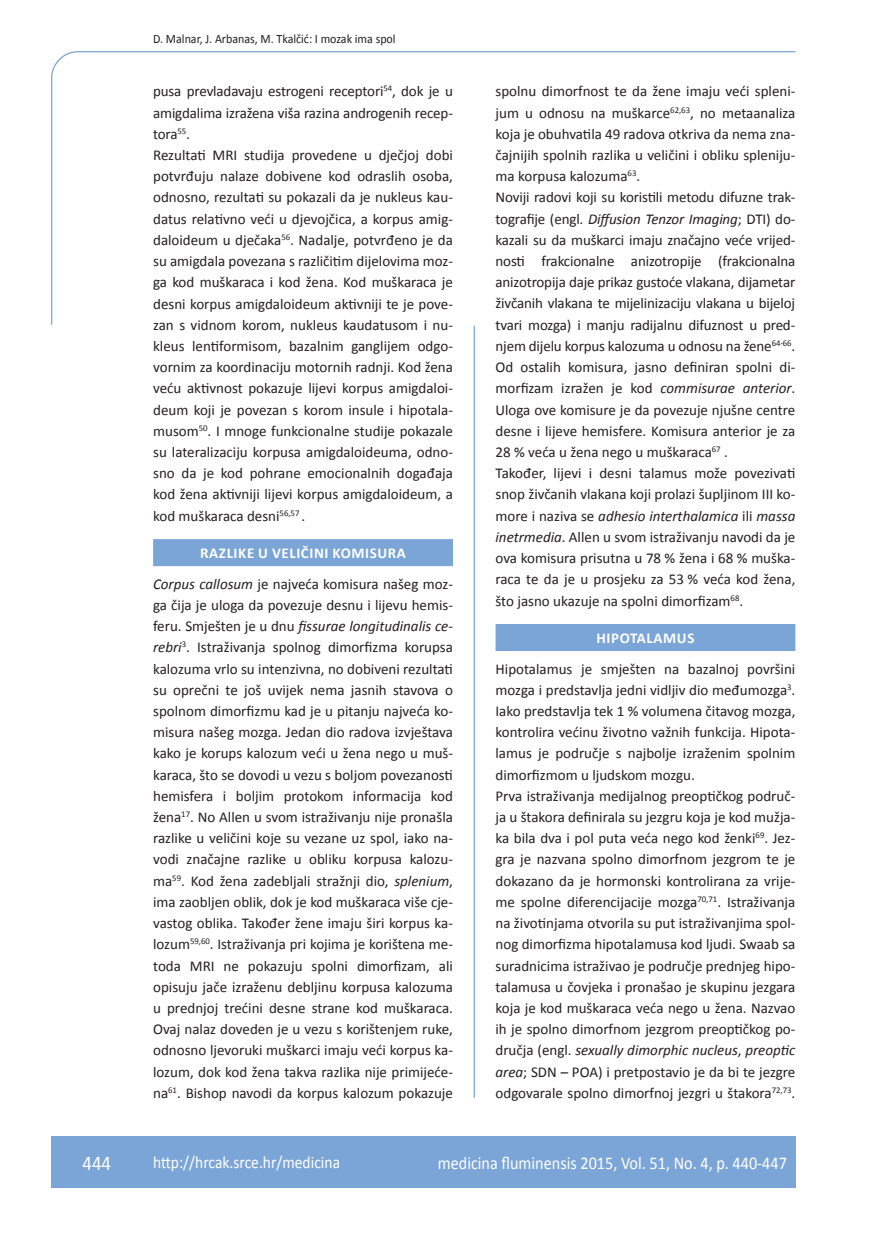
<style>
.page{position:relative;width:872px;height:1234px;background:#fff}
.page>*{position:absolute;margin:0;border:0;box-sizing:border-box;transform-origin:0 0}
.t1{font:21px "Calibri";color:#fff;scale:.9 1}
.t2{font:18px "Calibri";color:#fff;scale:.9 1}
.t3{font:17.25px "Calibri";color:#fff;scale:.9 1}
.t4{font:15px/21.1px "Calibri";color:#231f20}
.t5{font:700 15px "Calibri";letter-spacing:.04em;color:#fff}
.t6{font:12.75px "Calibri";color:#231f20;scale:.94 1}
.s1{font-weight:700;color:#fff}
.s2{font-style:italic}
</style>
<div class="page">
<svg style="left:51px;top:51px;width:745px;height:274px"></svg>
<hr style="left:473px;top:325px;width:2px;height:772px;background:#7ca5d7">
<div style="left:51px;top:1135px;width:744px;height:51px;background:#7ca5d7"></div>
<div style="left:153px;top:539px;width:300px;height:27px;background:#7ca5d7"></div>
<div style="left:495px;top:624px;width:300px;height:27px;background:#7ca5d7"></div>
<p class="t6" style="left:153px;top:30px;width:259px">D. Malnar, J. Arbanas, M. Tkalčić: I mozak ima spol</p>
<p class="t4" style="left:153px;top:80px;width:301px">pusa prevladavaju estrogeni receptori<sup>54</sup>, dok je u amigdalima izražena viša razina androgenih recep&shy;tora<sup>55</sup>.<br>Rezultati MRI studija provedene u dječjoj dobi potvrđuju nalaze dobivene kod odraslih osoba, odnosno, rezultati su pokazali da je nukleus kau&shy;datus relativno veći u djevojčica, a korpus amig&shy;daloideum u dječaka<sup>56</sup>. Nadalje, potvrđeno je da su amigdala povezana s različitim dijelovima moz&shy;ga kod muškaraca i kod žena. Kod muškaraca je desni korpus amigdaloideum aktivniji te je pove&shy;zan s vidnom korom, nukleus kaudatusom i nu&shy;kleus lentiformisom, bazalnim ganglijem odgo&shy;vornim za koordinaciju motornih radnji. Kod žena veću aktivnost pokazuje lijevi korpus amigdaloi&shy;deum koji je povezan s korom insule i hipotala&shy;musom<sup>50</sup>. I mnoge funkcionalne studije pokazale su lateralizaciju korpusa amigdaloideuma, odno&shy;sno da je kod pohrane emocionalnih događaja kod žena aktivniji lijevi korpus amigdaloideum, a kod muškaraca desni<sup>56,57</sup> .</p>
<p class="t4" style="left:153px;top:536px;width:301px;line-height:30.8px;text-align:center"><span class="s1">RAZLIKE U VELIČINI KOMISURA<br></span><span class="s2">Corpus callosum</span> je najveća komisura našeg moz-</p>
<p class="t4" style="left:153px;top:593px;width:301px;text-align:justify">ga čija je uloga da povezuje desnu i lijevu hemis&shy;feru. Smješten je u dnu <span class="s2">fissurae longitudinalis ce&shy;rebri</span><sup>3</sup>. Istraživanja spolnog dimorfizma korupsa kalozuma vrlo su intenzivna, no dobiveni rezultati su oprečni te još uvijek nema jasnih stavova o spolnom dimorfizmu kad je u pitanju najveća ko&shy;misura našeg mozga. Jedan dio radova izvještava kako je korups kalozum veći u žena nego u muš&shy;karaca, što se dovodi u vezu s boljom povezanosti hemisfera i boljim protokom informacija kod žena<sup>17</sup>. No Allen u svom istraživanju nije pronašla razlike u veličini koje su vezane uz spol, iako na&shy;vodi značajne razlike u obliku korpusa kalozu&shy;ma<sup>59</sup>. Kod žena zadebljali stražnji dio, <span class="s2">splenium</span>, ima zaobljen oblik, dok je kod muškaraca više cje&shy;vastog oblika. Također žene imaju širi korpus ka&shy;lozum<sup>59,60</sup>. Istraživanja pri kojima je korištena me&shy;toda MRI ne pokazuju spolni dimorfizam, ali opisuju jače izraženu debljinu korpusa kalozuma u prednjoj trećini desne strane kod muškaraca.<br>Ovaj nalaz doveden je u vezu s korištenjem ruke, odnosno ljevoruki muškarci imaju veći korpus ka&shy;lozum, dok kod žena takva razlika nije primijeće&shy;na<sup>61</sup>. Bishop navodi da korpus kalozum pokazuje</p>
<p class="t4" style="left:495px;top:80px;width:301px">spolnu dimorfnost te da žene imaju veći spleni&shy;jum u odnosu na muškarce<sup>62,63</sup>, no metaanaliza koja je obuhvatila 49 radova otkriva da nema zna&shy;čajnijih spolnih razlika u veličini i obliku spleniju&shy;ma korpusa kalozuma<sup>63</sup>.<br>Noviji radovi koji su koristili metodu difuzne trak&shy;tografije (engl. <span class="s2">Diffusion Tenzor Imaging</span>; DTI) do&shy;kazali su da muškarci imaju značajno veće vrijed&shy;nosti frakcionalne anizotropije (frakcionalna anizotropija daje prikaz gustoće vlakana, dijametar živčanih vlakana te mijelinizaciju vlakana u bijeloj tvari mozga) i manju radijalnu difuznost u pred&shy;njem dijelu korpus kalozuma u odnosu na žene<sup>64-66</sup>.<br>Od ostalih komisura, jasno definiran spolni di&shy;morfizam izražen je kod <span class="s2">commisurae anterior</span>.<br>Uloga ove komisure je da povezuje njušne centre desne i lijeve hemisfere. Komisura anterior je za 28 % veća u žena nego u muškaraca<sup>67</sup> .<br>Također, lijevi i desni talamus može povezivati snop živčanih vlakana koji prolazi šupljinom III ko&shy;more i naziva se <span class="s2">adhesio interthalamica</span> ili <span class="s2">massa inetrmedia</span>. Allen u svom istraživanju navodi da je ova komisura prisutna u 78 % žena i 68 % muška&shy;raca te da je u prosjeku za 53 % veća kod žena, što jasno ukazuje na spolni dimorfizam<sup>68</sup>.</p>
<p class="t5" style="left:596px;top:628px;width:99px">HIPOTALAMUS</p>
<p class="t4" style="left:495px;top:657px;width:301px">Hipotalamus je smješten na bazalnoj površini mozga i predstavlja jedni vidljiv dio međumozga<sup>3</sup>.<br>Iako predstavlja tek 1 % volumena čitavog mozga, kontrolira većinu životno važnih funkcija. Hipota&shy;lamus je područje s najbolje izraženim spolnim dimorfizmom u ljudskom mozgu.<br>Prva istraživanja medijalnog preoptičkog područ&shy;ja u štakora definirala su jezgru koja je kod mužja&shy;ka bila dva i pol puta veća nego kod ženki<sup>69</sup>. Jez&shy;gra je nazvana spolno dimorfnom jezgrom te je dokazano da je hormonski kontrolirana za vrije&shy;me spolne diferencijacije mozga<sup>70,71</sup>. Istraživanja na životinjama otvorila su put istraživanjima spol&shy;nog dimorfizma hipotalamusa kod ljudi. Swaab sa suradnicima istraživao je područje prednjeg hipo&shy;talamusa u čovjeka i pronašao je skupinu jezgara koja je kod muškaraca veća nego u žena. Nazvao ih je spolno dimorfnom jezgrom preoptičkog po&shy;dručja (engl. <span class="s2">sexually dimorphic nucleus</span>, <span class="s2">preoptic area</span>; SDN – POA) i pretpostavio je da bi te jezgre odgovarale spolno dimorfnoj jezgri u štakora<sup>72,73</sup>.</p>
<h1 class="t1" style="left:82px;top:1149px;width:33px">444</h1>
<p class="t3" style="left:153px;top:1150px;width:209px">http://hrcak.srce.hr/medicina</p>
<p class="t2" style="left:438px;top:1151px;width:389px">medicina fluminensis 2015, Vol. 51, No. 4, p. 440-447</p>
</div>
